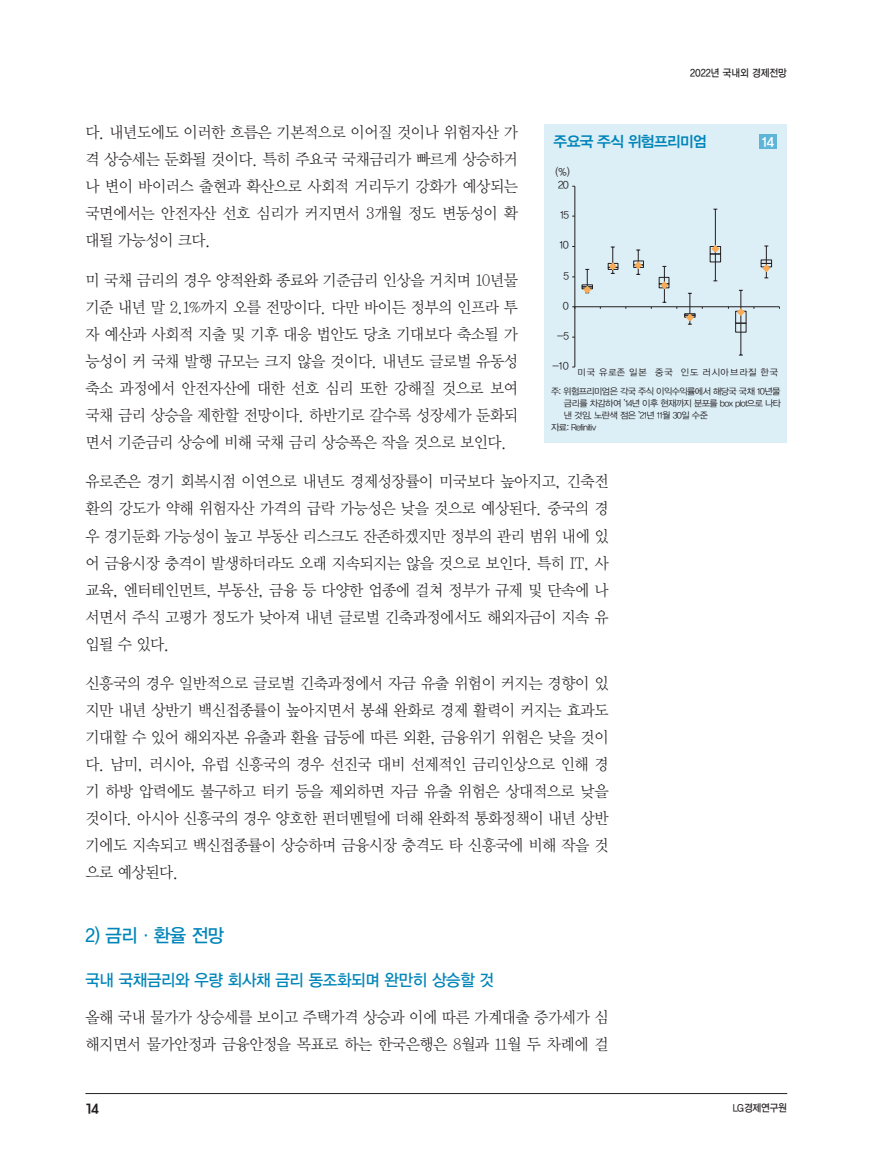
<style>
.page{position:relative;width:872px;height:1157px;background:#fff}
.page>*{position:absolute;margin:0;border:0;box-sizing:border-box;transform-origin:0 0}
._2__괄호제목{font:18.75px "YDVYGO13";color:#0085b8;scale:.95 1}
._3__원제목{font:16.5px "YDVYGO13";letter-spacing:-.02em;color:#0085b8;scale:.95 1}
._3__본문1{font:15.9px/27px "YDVY Mj O12";letter-spacing:-.03em;color:#231f20;text-align:justify;scale:.95 1}
._8__표_제목{font:15px "YDVYGO14";letter-spacing:-.05em;color:#0085b8}
.t1{font:13.5px "YDV Yhead M";color:#231f20}
.t2{font:13.5px "YDVYGO14";color:#fff}
.t3{font:10.5px "YDVYGO13";color:#231f20;scale:.9 1}
.t4{font:10.5px "YDVYGO12";letter-spacing:-.04em;color:#231f20}
._0__주_자료{font:9px/12px "YDVYGO12";letter-spacing:-.06em;color:#231f20;text-align:justify}
._0__주_자료-2{font:9px "YDVYGO12";letter-spacing:.11em;color:#231f20}
</style>
<div class="page">
<hr style="left:85px;top:1093px;width:702px;height:1px;background:#231f20">
<div style="left:543px;top:124px;width:243px;height:318px;background:#dceef6"></div>
<hr style="left:715px;top:209px;width:1px;height:45px;background:#231f20">
<hr style="left:740px;top:323px;width:1px;height:32px;background:#231f20">
<hr style="left:574px;top:186px;width:1px;height:181px;background:#231f20">
<hr style="left:575px;top:306px;width:204px;height:1px;background:#231f20">
<svg style="left:581px;top:245px;width:191px;height:88px"></svg>
<div style="left:759px;top:134px;width:17px;height:15px;background:#5eb5d8"></div>
<p class="t3" style="left:690px;top:66px;width:109px">2022년 국내외 경제전망</p>
<p class="_3__본문1" style="left:85px;top:118px;width:457px">다. 내년도에도 이러한 흐름은 기본적으로 이어질 것이나 위험자산 가 격 상승세는 둔화될 것이다. 특히 주요국 국채금리가 빠르게 상승하거 나 변이 바이러스 출현과 확산으로 사회적 거리두기 강화가 예상되는 국면에서는 안전자산 선호 심리가 커지면서 3개월 정도 변동성이 확 대될 가능성이 크다.</p>
<p class="_3__본문1" style="left:85px;top:265px;width:457px">미 국채 금리의 경우 양적완화 종료와 기준금리 인상을 거치며 10년물 기준 내년 말 2.1%까지 오를 전망이다. 다만 바이든 정부의 인프라 투 자 예산과 사회적 지출 및 기후 대응 법안도 당초 기대보다 축소될 가 능성이 커 국채 발행 규모는 크지 않을 것이다. 내년도 글로벌 유동성 축소 과정에서 안전자산에 대한 선호 심리 또한 강해질 것으로 보여 국채 금리 상승을 제한할 전망이다. 하반기로 갈수록 성장세가 둔화되 면서 기준금리 상승에 비해 국채 금리 상승폭은 작을 것으로 보인다.</p>
<p class="_3__본문1" style="left:85px;top:467px;width:552px">유로존은 경기 회복시점 이연으로 내년도 경제성장률이 미국보다 높아지고, 긴축전 환의 강도가 약해 위험자산 가격의 급락 가능성은 낮을 것으로 예상된다. 중국의 경 우 경기둔화 가능성이 높고 부동산 리스크도 잔존하겠지만 정부의 관리 범위 내에 있 어 금융시장 충격이 발생하더라도 오래 지속되지는 않을 것으로 보인다. 특히 IT, 사 교육, 엔터테인먼트, 부동산, 금융 등 다양한 업종에 걸쳐 정부가 규제 및 단속에 나 서면서 주식 고평가 정도가 낮아져 내년 글로벌 긴축과정에서도 해외자금이 지속 유 입될 수 있다.</p>
<p class="_3__본문1" style="left:85px;top:669px;width:552px">신흥국의 경우 일반적으로 글로벌 긴축과정에서 자금 유출 위험이 커지는 경향이 있 지만 내년 상반기 백신접종률이 높아지면서 봉쇄 완화로 경제 활력이 커지는 효과도 기대할 수 있어 해외자본 유출과 환율 급등에 따른 외환, 금융위기 위험은 낮을 것이 다. 남미, 러시아, 유럽 신흥국의 경우 선진국 대비 선제적인 금리인상으로 인해 경 기 하방 압력에도 불구하고 터키 등을 제외하면 자금 유출 위험은 상대적으로 낮을 것이다. 아시아 신흥국의 경우 양호한 펀더멘털에 더해 완화적 통화정책이 내년 상반 기에도 지속되고 백신접종률이 상승하며 금융시장 충격도 타 신흥국에 비해 작을 것 으로 예상된다.</p>
<p class="_8__표_제목" style="left:553px;top:132px;width:155px">주요국 주식 위험프리미엄</p>
<p class="t2" style="left:761px;top:133px;width:14px">14</p>
<p class="t4" style="left:555px;top:165px;width:16px">(%)</p>
<p class="t4" style="left:558px;top:178px;width:13px">20</p>
<p class="t4" style="left:560px;top:208px;width:11px">15</p>
<p class="t4" style="left:559px;top:238px;width:11px">10</p>
<p class="t4" style="left:563px;top:268px;width:7px">5</p>
<p class="t4" style="left:563px;top:298px;width:8px">0</p>
<p class="t4" style="left:557px;top:329px;width:13px">-5</p>
<p class="t4" style="left:552px;top:359px;width:18px">-10</p>
<p class="_0__주_자료-2" style="left:577px;top:366px;width:202px">미국 유로존 일본 중국 인도 러시아브라질 한국</p>
<p class="_0__주_자료" style="left:564px;top:384px;width:219px;text-indent:-13px">주: 위험프리미엄은 각국 주식 이익수익률에서 해당국 국채 10년물 금리를 차감하여 ’14년 이후 현재까지 분포를 box plot으로 나타 낸 것임. 노란색 점은 ’21년 11월 30일 수준</p>
<p class="_0__주_자료" style="left:551px;top:420px;width:47px">자료: Refinitiv</p>
<p class="_2__괄호제목" style="left:85px;top:922px;width:147px">2) 금리·환율 전망</p>
<p class="_3__원제목" style="left:85px;top:968px;width:431px">국내 국채금리와 우량 회사채 금리 동조화되며 완만히 상승할 것</p>
<p class="_3__본문1" style="left:85px;top:1002px;width:552px">올해 국내 물가가 상승세를 보이고 주택가격 상승과 이에 따른 가계대출 증가세가 심 해지면서 물가안정과 금융안정을 목표로 하는 한국은행은 8월과 11월 두 차례에 걸</p>
<p class="t1" style="left:85px;top:1102px;width:15px">14</p>
<p class="t3" style="left:733px;top:1101px;width:61px">LG경제연구원</p>
</div>
